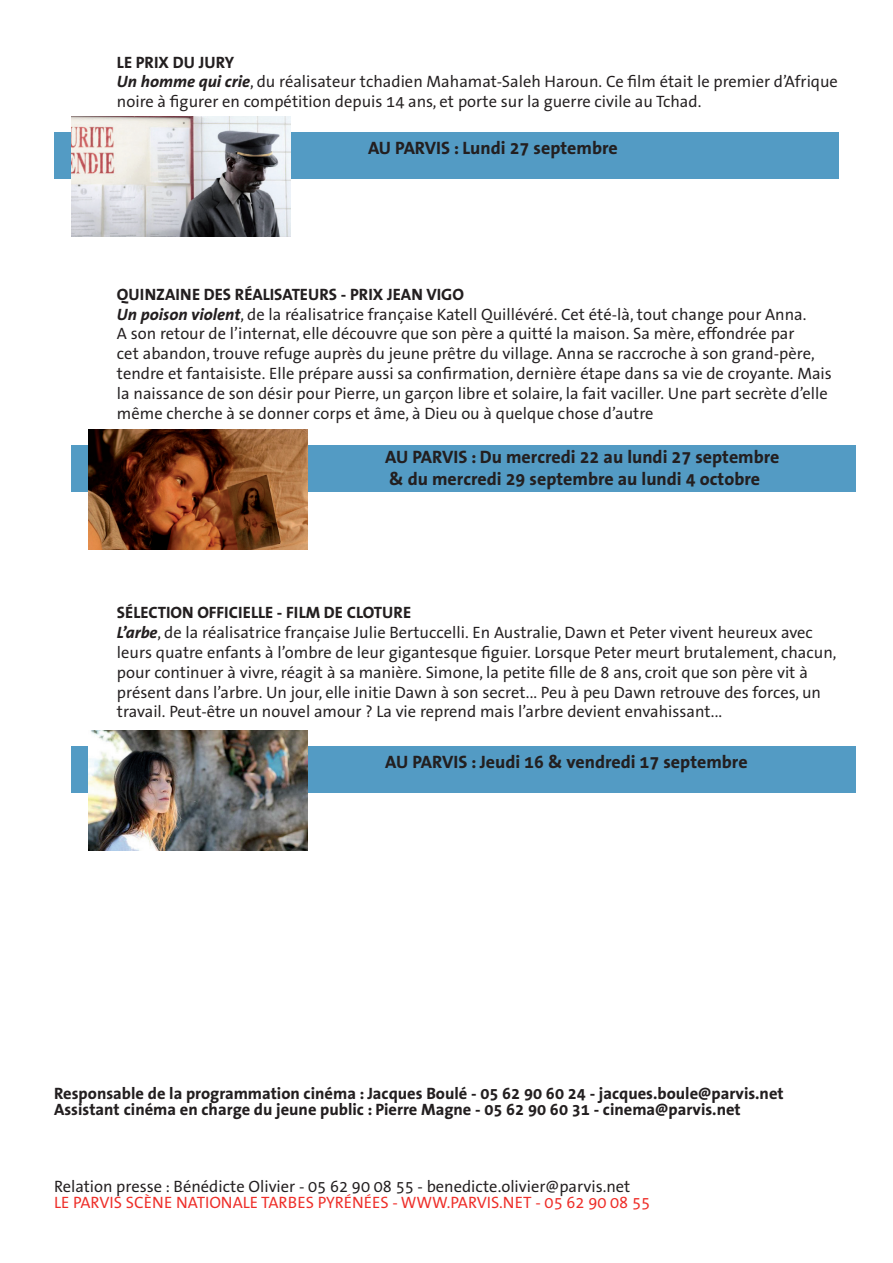
<style>
.page{position:relative;width:893px;height:1263px;background:#fff}
.page>*{position:absolute;margin:0;border:0;box-sizing:border-box;transform-origin:0 0}
.t1{font:700 18px/21.6px "The Sans Correspondence";color:#231f20}
.t2{font:16.5px/19.8px "The Sans Correspondence";color:#231f20}
.t3{font:700 16.5px/16.5px "The Sans Correspondence";color:#231f20}
.t4{font:16.5px "The Sans Correspondence";color:#ee2d28}
.s1{font-weight:700}
.s2{font-weight:700;font-style:italic}
</style>
<div class="page">
<div style="left:54px;top:132px;width:785px;height:47px;background:#539bc4"></div>
<img style="left:71px;top:117px;width:219px;height:119px">
<div style="left:71px;top:446px;width:785px;height:46px;background:#539bc4"></div>
<img style="left:88px;top:430px;width:219px;height:120px">
<div style="left:71px;top:746px;width:785px;height:46px;background:#539bc4"></div>
<img style="left:88px;top:730px;width:219px;height:120px">
<p class="t2" style="left:117px;top:53px;width:723px"><span class="s1">LE PRIX DU JURY<br></span><span class="s2">Un homme qui crie</span>, du réalisateur tchadien Mahamat-Saleh Haroun. Ce film était le premier d’Afrique noire à figurer en compétition depuis 14 ans, et porte sur la guerre civile au Tchad.</p>
<p class="t1" style="left:368px;top:138px;width:251px">AU PARVIS : Lundi 27 septembre</p>
<p class="t2" style="left:117px;top:285px;width:716px"><span class="s1">QUINZAINE DES RÉALISATEURS - PRIX JEAN VIGO<br></span><span class="s2">Un poison violent</span>, de la réalisatrice française Katell Quillévéré. Cet été-là, tout change pour Anna.<br>A son retour de l’internat, elle découvre que son père a quitté la maison. Sa mère, effondrée par<br>cet abandon, trouve refuge auprès du jeune prêtre du village. Anna se raccroche à son grand-père, tendre et fantaisiste. Elle prépare aussi sa confirmation, dernière étape dans sa vie de croyante. Mais la naissance de son désir pour Pierre, un garçon libre et solaire, la fait vaciller. Une part secrète d’elle même cherche à se donner corps et âme, à Dieu ou à quelque chose d’autre</p>
<p class="t1" style="left:385px;top:447px;width:396px">AU PARVIS : Du mercredi 22 au lundi 27 septembre &amp; du mercredi 29 septembre au lundi 4 octobre</p>
<p class="t2" style="left:117px;top:603px;width:721px"><span class="s1">SÉLECTION OFFICIELLE - FILM DE CLOTURE<br></span><span class="s2">L’arbe</span>, de la réalisatrice française Julie Bertuccelli. En Australie, Dawn et Peter vivent heureux avec leurs quatre enfants à l’ombre de leur gigantesque figuier. Lorsque Peter meurt brutalement, chacun, pour continuer à vivre, réagit à sa manière. Simone, la petite fille de 8 ans, croit que son père vit à présent dans l’arbre. Un jour, elle initie Dawn à son secret... Peu à peu Dawn retrouve des forces, un travail. Peut-être un nouvel amour ? La vie reprend mais l’arbre devient envahissant...</p>
<p class="t1" style="left:385px;top:752px;width:364px">AU PARVIS : Jeudi 16 &amp; vendredi 17 septembre</p>
<p class="t3" style="left:54px;top:1085px;width:731px">Responsable de la programmation cinéma : Jacques Boulé - 05 62 90 60 24 - jacques.boule@parvis.net<br>Assistant cinéma en charge du jeune public : Pierre Magne - 05 62 90 60 31 - cinema@parvis.net</p>
<p class="t2" style="left:54px;top:1176px;width:578px">Relation presse : Bénédicte Olivier - 05 62 90 08 55 - benedicte.olivier@parvis.net</p>
<p class="t4" style="left:54px;top:1193px;width:143px">Le parvis scène natio</p>
<p class="t4" style="left:221px;top:1193px;width:50px">nale tarbes</p>
<p class="t4" style="left:318px;top:1193px;width:100px">pyrénées - www</p>
<p class="t4" style="left:447px;top:1193px;width:205px">.parvis.net - 05 62 90 08 55</p>
</div>
